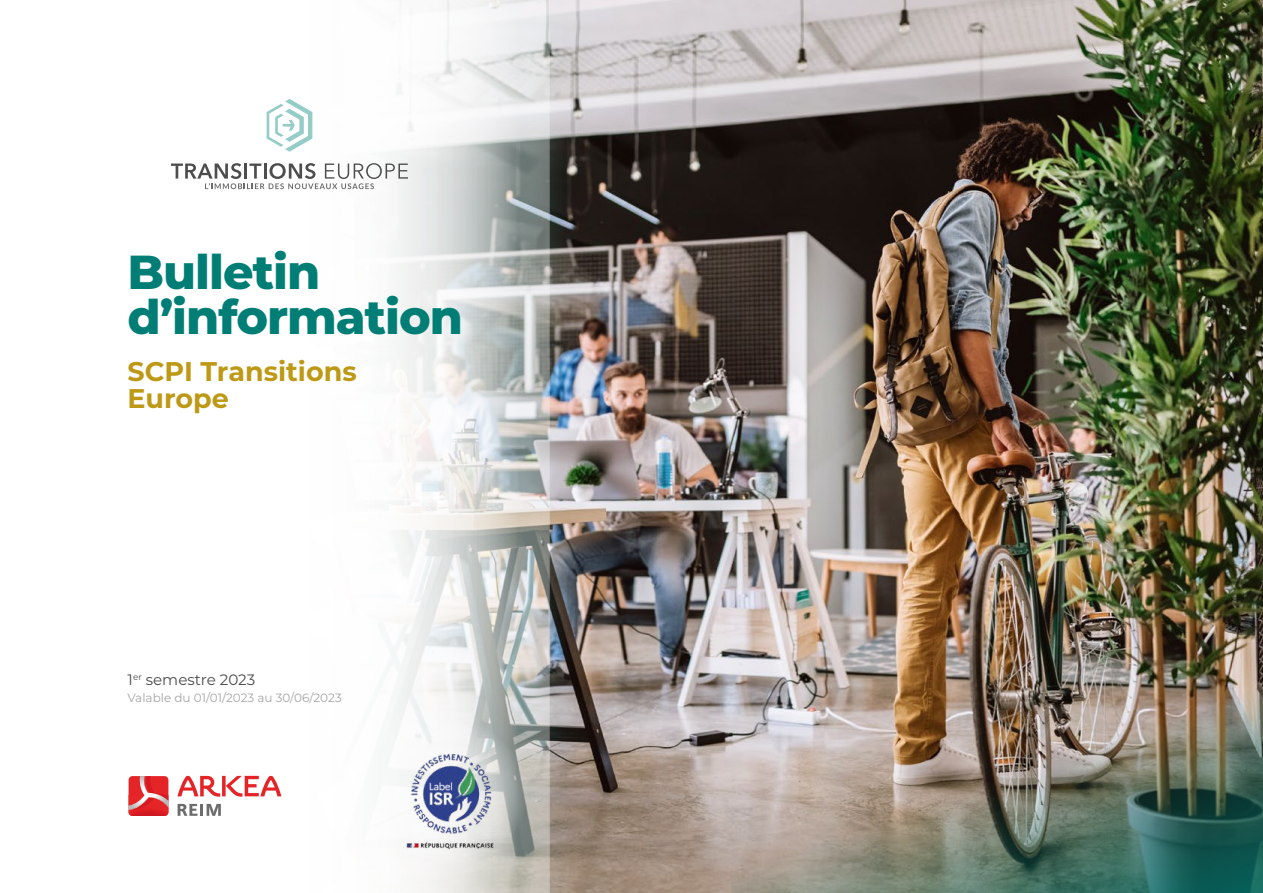
<style>
.page{position:relative;width:1263px;height:893px;background:#fff}
.page>*{position:absolute;margin:0;border:0;box-sizing:border-box;transform-origin:0 0}
.t1{font:800 47.7px/45.6px "Montserrat";letter-spacing:-.02em;color:#007e76}
.t2{font:700 27px/27px "Montserrat";color:#bd9916}
.t3{font:15.15px "Montserrat";color:#4b4b4d}
.t4{font:12px "Montserrat";color:#a5a5a6}
</style>
<div class="page">
<img style="left:578px;top:0;width:685px;height:893px">
<img style="left:731px;top:643px;width:532px;height:250px">
<div style="left:0;top:0;width:578px;height:893px;background:#96ceca;opacity:.25"></div>
<svg style="left:0;top:0;width:550px;height:893px"></svg>
<svg style="left:171px;top:163px;width:237px;height:26px"></svg>
<svg style="left:267px;top:99px;width:45px;height:53px"></svg>
<svg style="left:377px;top:719px;width:149px;height:149px;fill:#f5f6f5"></svg>
<img style="left:399px;top:742px;width:108px;height:117px">
<svg style="left:177px;top:776px;width:104px;height:21px"></svg>
<svg style="left:178px;top:804px;width:43px;height:12px"></svg>
<svg style="left:129px;top:776px;width:39px;height:40px"></svg>
<svg style="left:139px;top:776px;width:27px;height:19px"></svg>
<img style="left:129px;top:795px;width:39px;height:15px">
<h1 class="t1" style="left:128px;top:246px;width:337px">Bulletin d’information</h1>
<h2 class="t2" style="left:128px;top:356px;width:231px">SCPI Transitions<br>Europe</h2>
<p class="t3" style="left:128px;top:670px;width:129px">1<sup>er</sup> semestre 2023</p>
<p class="t4" style="left:128px;top:689px;width:216px">Valable du 01/01/2023 au 30/06/2023</p>
</div>
